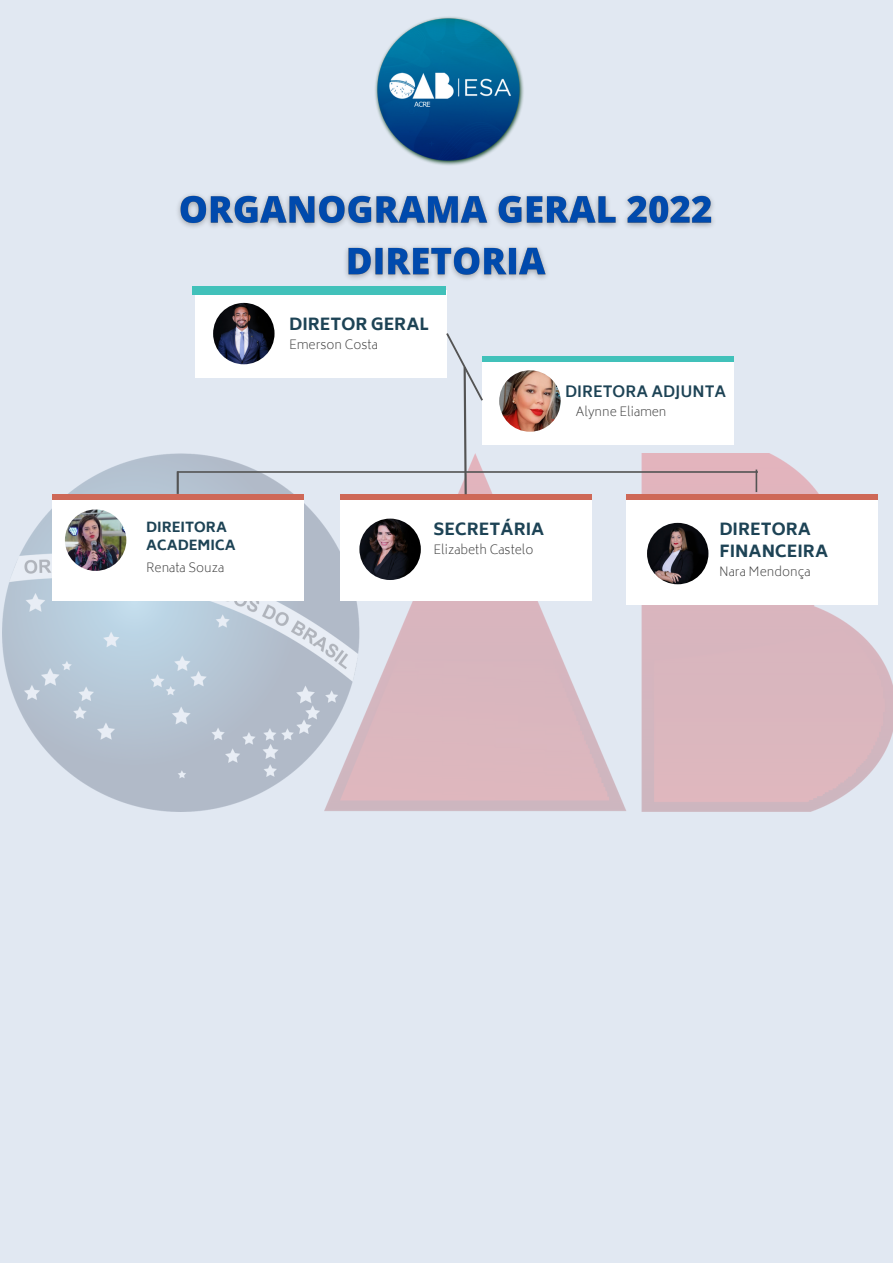
<style>
.page{position:relative;width:893px;height:1263px;background:#e1e8f2}
.page>*{position:absolute;margin:0;border:0;box-sizing:border-box;transform-origin:0 0}
.t1{font:800 16.5px/22.7px "Biryani";color:#1d4355}
.t2{font:700 15.15px "Biryani";color:#1d4355}
.t3{font:800 13.73px/18.6px "Biryani";color:#1d4355}
.t4{font:200 12.38px "Biryani";color:#404040}
</style>
<div class="page">
<div style="left:195px;top:290px;width:252px;height:87px;background:#fff"></div>
<img style="left:2px;top:453px;width:891px;height:358px">
<div style="left:340px;top:494px;width:251px;height:106px;background:#fff"></div>
<div style="left:340px;top:494px;width:251px;height:6px;background:#ce6857"></div>
<img style="left:213px;top:303px;width:61px;height:61px;border-radius:50%">
<img style="left:359px;top:519px;width:62px;height:61px;border-radius:50%">
<div style="left:626px;top:494px;width:251px;height:110px;background:#fff"></div>
<div style="left:626px;top:494px;width:251px;height:5px;background:#ce6857"></div>
<div style="left:52px;top:494px;width:252px;height:106px;background:#fff"></div>
<div style="left:53px;top:494px;width:251px;height:5px;background:#ce6857"></div>
<hr style="left:755px;top:469px;width:2px;height:23px;background:#545454">
<hr style="left:177px;top:471px;width:2px;height:23px;background:#545454">
<hr style="left:177px;top:471px;width:581px;height:2px;background:#545454">
<div style="left:482px;top:357px;width:251px;height:87px;background:#fff"></div>
<div style="left:482px;top:357px;width:251px;height:5px;background:#41c1ba"></div>
<img style="left:499px;top:370px;width:61px;height:62px;border-radius:50%">
<img style="left:647px;top:523px;width:61px;height:61px;border-radius:50%">
<img style="left:65px;top:509px;width:61px;height:62px;border-radius:50%">
<img style="left:359px;top:0;width:179px;height:179px;border-radius:50%">
<svg style="left:444px;top:333px;width:40px;height:162px"></svg>
<img style="left:178px;top:176px;width:536px;height:119px">
<p class="t3" style="left:146px;top:518px;width:91px">DIREITORA<br>ACADEMICA</p>
<p class="t4" style="left:146px;top:561px;width:80px">Renata Souza</p>
<h1 class="t1" style="left:289px;top:313px;width:141px">DIRETOR GERAL</h1>
<p class="t4" style="left:289px;top:338px;width:90px">Emerson Costa</p>
<p class="t2" style="left:565px;top:383px;width:163px">DIRETORA ADJUNTA</p>
<p class="t4" style="left:576px;top:405px;width:92px">Alynne Eliamen</p>
<h1 class="t1" style="left:433px;top:517px;width:112px">SECRETÁRIA</h1>
<p class="t4" style="left:433px;top:542px;width:101px">Elizabeth Castelo</p>
<h1 class="t1" style="left:719px;top:517px;width:110px">DIRETORA<br>FINANCEIRA</h1>
<p class="t4" style="left:719px;top:565px;width:93px">Nara Mendonça</p>
</div>
